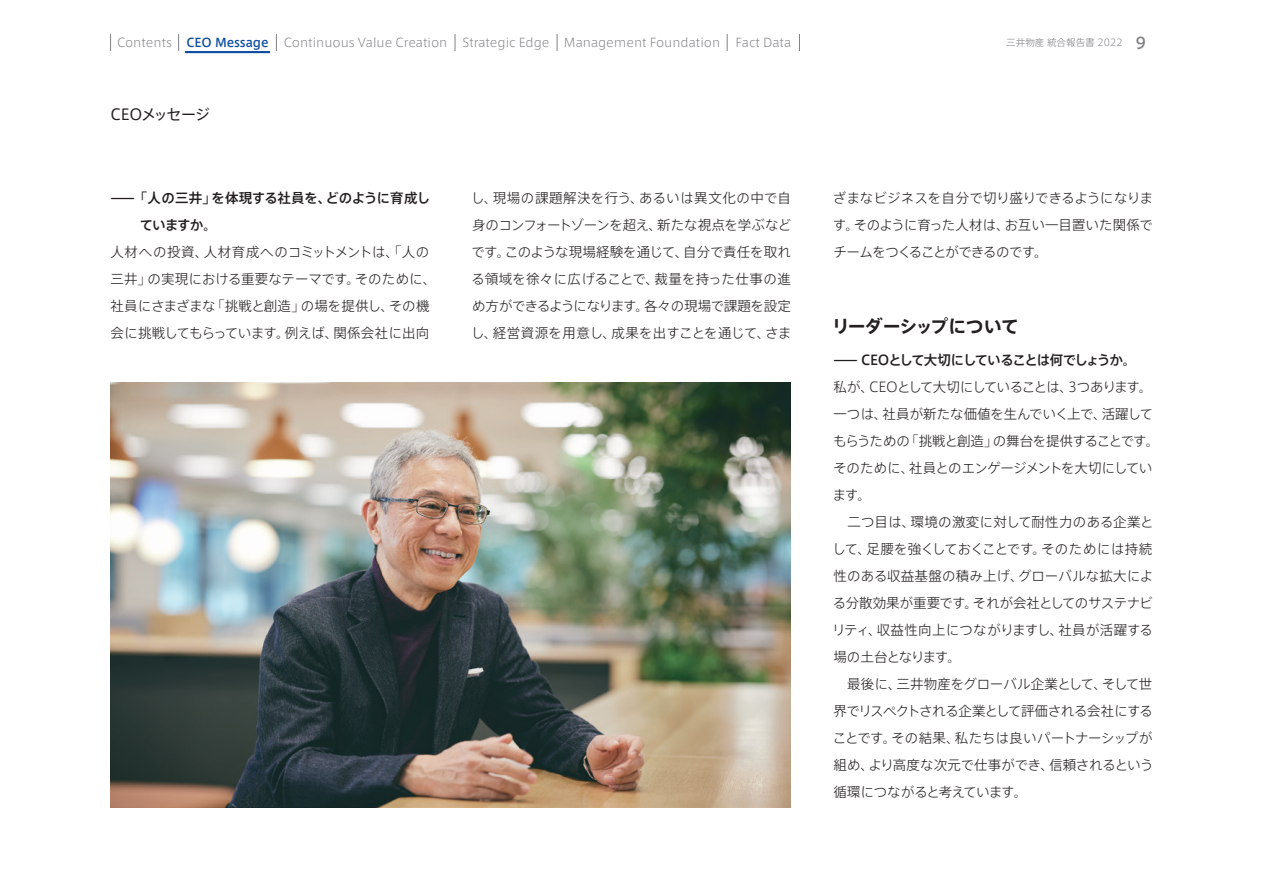
<style>
.page{position:relative;width:1263px;height:893px;background:#fff}
.page>*{position:absolute;margin:0;border:0;box-sizing:border-box;transform-origin:0 0}
.t1{font:18px "Axis Basic Pro N B";letter-spacing:-.035em;color:#231f20}
.t2{font:15px "Axis Basic Pro N R";letter-spacing:-.07em;color:#231f20}
.t3{font:13.5px/27px "Axis Basic Pro N L";letter-spacing:-.02em;color:#231f20;text-align:justify}
.t4{font:13.5px/27px "Axis Basic Pro N M";letter-spacing:-.02em;color:#231f20;scale:2 1}
.t5{font:13.5px "Axis Basic Pro N L";letter-spacing:-.07em;color:#231f20}
.t6{font:13.5px "Axis Basic Pro N M";letter-spacing:-.08em;color:#231f20;scale:2 1}
.t7{font:12px "Axis Basic Pro N L";color:#808285}
.t8{font:12px "Axis Basic Pro N M";letter-spacing:-.005em;color:#0d4da1}
.t9{font:9.6px "Axis Basic Pro N L";color:#808285}
.s1{font-family:"Axis Basic Pro N L";color:#808285}
.s2{font-family:"Axis Basic Pro N M";font-size:15.9px}
</style>
<div class="page">
<img style="left:110px;top:383px;width:681px;height:425px">
<svg style="left:110px;top:34px;width:1px;height:17px"></svg>
<svg style="left:178px;top:34px;width:1px;height:17px"></svg>
<svg style="left:276px;top:34px;width:1px;height:17px"></svg>
<svg style="left:455px;top:34px;width:1px;height:17px"></svg>
<svg style="left:557px;top:34px;width:1px;height:17px"></svg>
<hr style="left:185px;top:51px;width:85px;height:2px;background:#0d4da1">
<svg style="left:727px;top:34px;width:1px;height:17px"></svg>
<svg style="left:799px;top:34px;width:1px;height:17px"></svg>
<p class="t8" style="left:117px;top:34px;width:153px"><span class="s1">Contents</span> CEO Message</p>
<p class="t7" style="left:284px;top:34px;width:165px">Continuous Value Creation</p>
<p class="t7" style="left:463px;top:34px;width:259px">Strategic Edge Management Foundation</p>
<p class="t7" style="left:735px;top:34px;width:57px">Fact Data</p>
<p class="t9" style="left:1006px;top:35px;width:141px">三井物産 統合報告書 2022 <span class="s2">9</span></p>
<p class="t2" style="left:111px;top:103px;width:101px">CEOメッセージ</p>
<p class="t4" style="left:140px;top:184px;width:147px;text-indent:-29px">— 「人の三井」を体現する社員を、どのように育成していますか。</p>
<p class="t3" style="left:111px;top:238px;width:327px;text-align:left">人材への投資、人材育成へのコミットメントは、「人の三井」の実現における重要なテーマです。そのために、社員にさまざまな「挑戦と創造」の場を提供し、その機会に挑戦してもらっています。例えば、関係会社に出向</p>
<p class="t3" style="left:471px;top:184px;width:322px">し、現場の課題解決を行う、あるいは異文化の中で自身のコンフォートゾーンを超え、新たな視点を学ぶなどです。このような現場経験を通じて、自分で責任を取れる領域を徐々に広げることで、裁量を持った仕事の進め方ができるようになります。各々の現場で課題を設定し、経営資源を用意し、成果を出すことを通じて、さま</p>
<p class="t3" style="left:833px;top:184px;width:322px">ざまなビジネスを自分で切り盛りできるようになります。そのように育った人材は、お互い一目置いた関係でチームをつくることができるのです。</p>
<p class="t6" style="left:833px;top:350px;width:153px">— CEOとして大切にしていることは何でしょうか。</p>
<p class="t5" style="left:833px;top:377px;width:320px">私が、CEOとして大切にしていることは、3つあります。</p>
<p class="t3" style="left:833px;top:400px;width:328px;text-align:left">一つは、社員が新たな価値を生んでいく上で、活躍してもらうための「挑戦と創造」の舞台を提供することです。そのために、社員とのエンゲージメントを大切にしています。</p>
<p class="t3" style="left:832px;top:508px;width:323px">　二つ目は、環境の激変に対して耐性力のある企業として、足腰を強くしておくことです。そのためには持続性のある収益基盤の積み上げ、グローバルな拡大による分散効果が重要です。それが会社としてのサステナビリティ、収益性向上につながりますし、社員が活躍する場の土台となります。</p>
<p class="t3" style="left:833px;top:670px;width:322px">　最後に、三井物産をグローバル企業として、そして世界でリスペクトされる企業として評価される会社にすることです。その結果、私たちは良いパートナーシップが組め、より高度な次元で仕事ができ、信頼されるという循環につながると考えています。</p>
<p class="t1" style="left:832px;top:312px;width:189px">リーダーシップについて</p>
</div>
